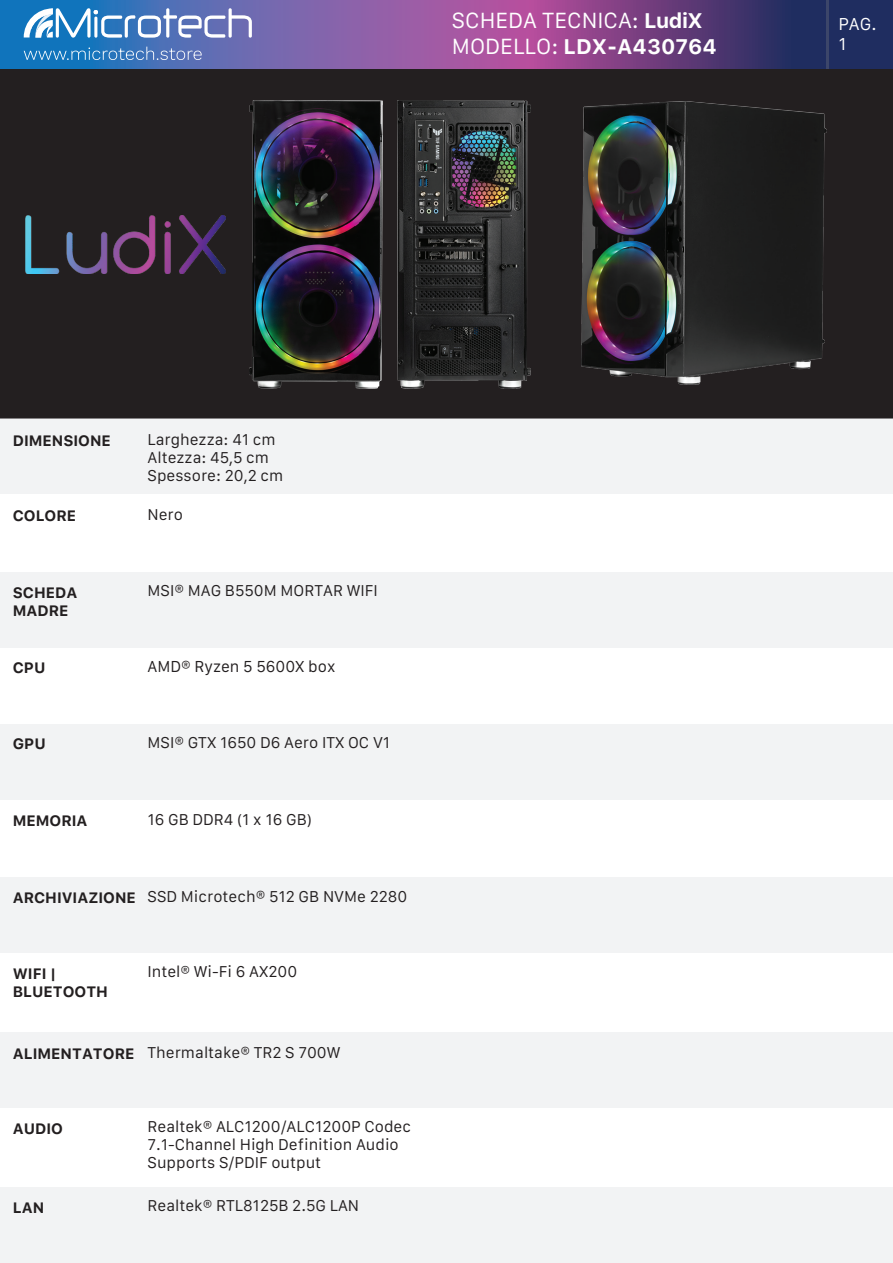
<style>
.page{position:relative;width:893px;height:1263px;background:#fff}
.page>*{position:absolute;margin:0;border:0;box-sizing:border-box;transform-origin:0 0}
.t1{font:21px/25.2px "Galvji";color:#fff}
.t2{font:16.5px/19.8px "Galvji";color:#fff}
.t3{font:15.15px "Galvji";color:#231f20}
.t4{font:15px/18px "Galvji";color:#231f20}
.t5{font:700 15px/18px "Galvji";color:#231f20}
.s1{font-weight:700}
.s2{font-size:15.15px}
</style>
<div class="page">
<div style="left:0;top:0;width:893px;height:418px;background:#231f20"></div>
<svg style="left:0;top:0;width:893px;height:68px;background:#684f91"></svg>
<svg style="left:24px;top:47px;width:178px;height:13px;background:#4e89c4"></svg>
<svg style="left:24px;top:8px;width:228px;height:30px;background:#789dce"></svg>
<div style="left:0;top:418px;width:893px;height:76px;background:#f2f3f4"></div>
<div style="left:0;top:572px;width:893px;height:76px;background:#f2f3f4"></div>
<div style="left:0;top:724px;width:893px;height:75px;background:#f2f3f4"></div>
<div style="left:0;top:877px;width:893px;height:76px;background:#f2f3f4"></div>
<div style="left:0;top:1032px;width:893px;height:76px;background:#f2f3f4"></div>
<div style="left:0;top:1187px;width:893px;height:76px;background:#f2f3f4"></div>
<img style="left:582px;top:102px;width:245px;height:283px">
<img style="left:250px;top:101px;width:133px;height:287px">
<img style="left:397px;top:101px;width:133px;height:287px">
<img style="left:25px;top:215px;width:200px;height:58px">
<hr style="left:827px;top:0;width:2px;height:68px;background:#828383">
<h1 class="t1" style="left:452px;top:9px;width:267px">SCHEDA TECNICA: <span class="s1">LudiX<br></span>MODELLO: <span class="s1">LDX-A430764</span></h1>
<p class="t2" style="left:838px;top:15px;width:40px">PAG.<br>1</p>
<p class="t5" style="left:13px;top:432px;width:100px">DIMENSIONE</p>
<p class="t4" style="left:147px;top:430px;width:137px">Larghezza: 41 cm<br>Altezza: 45,5 cm<br>Spessore: 20,2 cm</p>
<p class="t5" style="left:13px;top:507px;width:65px">COLORE</p>
<p class="t4" style="left:147px;top:505px;width:37px">Nero</p>
<p class="t5" style="left:13px;top:583px;width:66px">SCHEDA<br>MADRE</p>
<p class="t4" style="left:147px;top:582px;width:232px">MSI<span class="s2">®</span> MAG B550M MORTAR WIFI</p>
<p class="t5" style="left:13px;top:659px;width:34px">CPU</p>
<p class="t3" style="left:147px;top:658px;width:189px">AMD® Ryzen 5 5600X box</p>
<p class="t5" style="left:13px;top:735px;width:34px">GPU</p>
<p class="t4" style="left:147px;top:734px;width:244px">MSI<span class="s2">®</span> GTX 1650 D6 Aero ITX OC V1</p>
<p class="t5" style="left:13px;top:812px;width:76px">MEMORIA</p>
<p class="t4" style="left:147px;top:811px;width:166px">16 GB DDR4 (1 x 16 GB)</p>
<p class="t4" style="left:13px;top:888px;width:396px"><span class="s1">ARCHIVIAZIONE</span> SSD Microtech<span class="s2">®</span> 512 GB NVMe 2280</p>
<p class="t5" style="left:13px;top:965px;width:97px">WIFI |<br>BLUETOOTH</p>
<p class="t4" style="left:147px;top:963px;width:151px">Intel® Wi-Fi 6 AX200</p>
<p class="t4" style="left:13px;top:1044px;width:329px"><span class="s1">ALIMENTATORE</span> Thermaltake<span class="s2">®</span> TR2 S 700W</p>
<p class="t5" style="left:13px;top:1119px;width:52px">AUDIO</p>
<p class="t4" style="left:147px;top:1118px;width:265px">Realtek® ALC1200/ALC1200P Codec<br>7.1-Channel High Definition Audio<br>Supports S/PDIF output</p>
<p class="t5" style="left:13px;top:1198px;width:33px">LAN</p>
<p class="t4" style="left:147px;top:1197px;width:213px">Realtek® RTL8125B 2.5G LAN</p>
</div>
